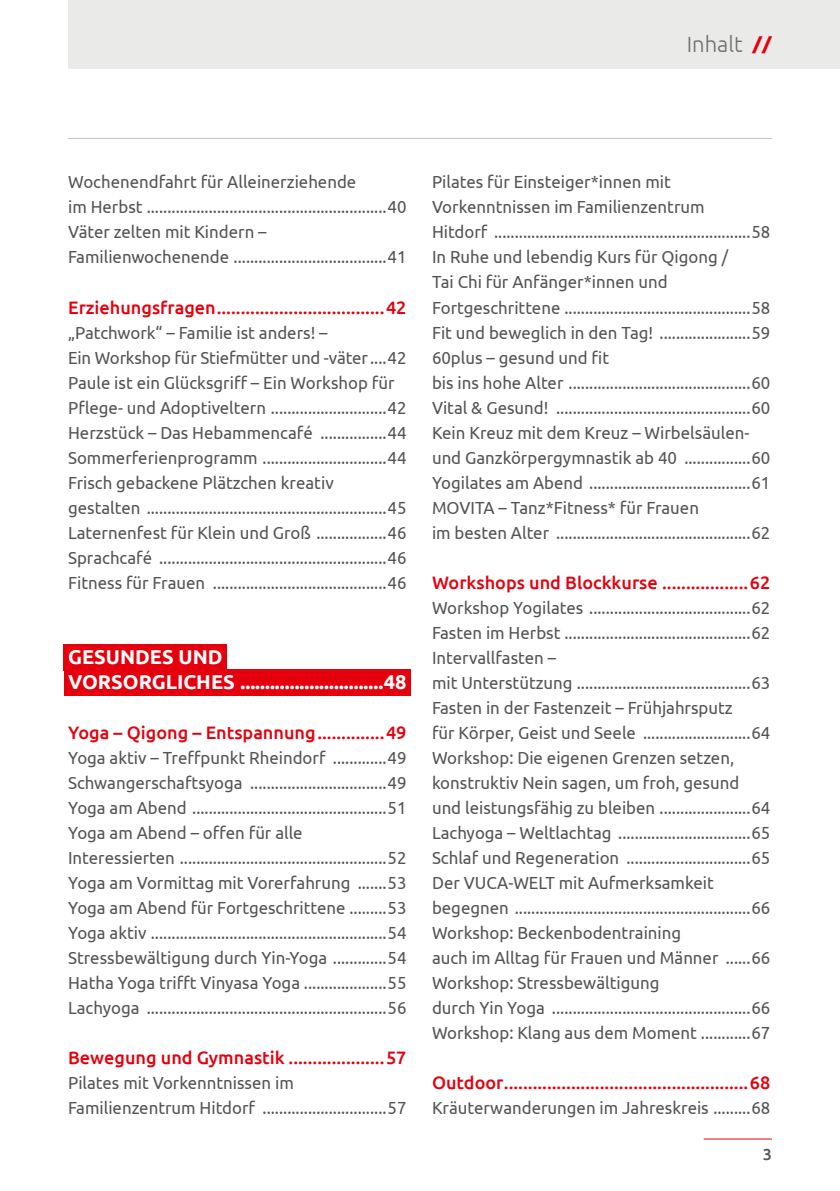
<style>
.page{position:relative;width:840px;height:1191px;background:#fff}
.page>*{position:absolute;margin:0;border:0;box-sizing:border-box;transform-origin:0 0}
.t1{font:300 22px "Ubuntu";color:#6c6c6b}
.t2{font:700 20px/25px "Ubuntu";color:#fff}
.t3{font:500 18px "Ubuntu";color:#e5000e}
.t4{font:17.6px/25px "Ubuntu";color:#545553;scale:.96 1}
.t5{font:500 16px "Ubuntu";color:#545553}
.s1{font-weight:700;font-size:17.6px;color:#e5000e}
</style>
<div class="page">
<div style="left:64px;top:644px;width:163px;height:26px;background:#e5000e"></div>
<div style="left:64px;top:669px;width:346px;height:26px;background:#e5000e"></div>
<hr style="left:68px;top:138px;width:703px;height:1px;background:#c1c1c0">
<hr style="left:703px;top:1138px;width:68px;height:1px;background:#e5000e">
<div style="left:68px;top:0;width:771px;height:68px;background:#eaeae9"></div>
<p class="t1" style="left:686px;top:31px;width:87px">Inhalt <span class="s1">//</span></p>
<p class="t4" style="left:68px;top:169px;width:354px">Wochenendfahrt für Alleinerziehende<br>im Herbst ..........................................................40<br>Väter zelten mit Kindern – Familienwochenende .....................................41</p>
<p class="t3" style="left:68px;top:296px;width:340px">Erziehungsfragen...................................42</p>
<p class="t4" style="left:68px;top:319px;width:354px">„Patchwork“ – Familie ist anders! –<br>Ein Workshop für Stiefmütter und -väter....42<br>Paule ist ein Glücksgriff – Ein Workshop für Pflege- und Adoptiveltern ............................42<br>Herzstück – Das Hebammencafé ................44<br>Sommerferienprogramm ..............................44<br>Frisch gebackene Plätzchen kreativ gestalten ..........................................................45<br>Laternenfest für Klein und Groß .................46<br>Sprachcafé .......................................................46<br>Fitness für Frauen ..........................................46</p>
<p class="t2" style="left:68px;top:643px;width:339px">GESUNDES UND<br>VORSORGLICHES .............................48</p>
<p class="t3" style="left:68px;top:721px;width:340px">Yoga – Qigong – Entspannung..............49</p>
<p class="t4" style="left:68px;top:744px;width:354px">Yoga aktiv – Treffpunkt Rheindorf .............49<br>Schwangerschaftsyoga .................................49<br>Yoga am Abend ...............................................51<br>Yoga am Abend – offen für alle Interessierten ..................................................52<br>Yoga am Vormittag mit Vorerfahrung .......53<br>Yoga am Abend für Fortgeschrittene .........53<br>Yoga aktiv .........................................................54<br>Stressbewältigung durch Yin-Yoga .............54<br>Hatha Yoga trifft Vinyasa Yoga ....................55<br>Lachyoga ..........................................................56</p>
<p class="t3" style="left:68px;top:1046px;width:340px">Bewegung und Gymnastik ....................57</p>
<p class="t4" style="left:68px;top:1069px;width:354px">Pilates mit Vorkenntnissen im<br>Familienzentrum Hitdorf ..............................57</p>
<p class="t4" style="left:432px;top:169px;width:354px">Pilates für Einsteiger*innen mit Vorkenntnissen im Familienzentrum<br>Hitdorf ..............................................................58<br>In Ruhe und lebendig Kurs für Qigong /<br>Tai Chi für Anfänger*innen und Fortgeschrittene .............................................58<br>Fit und beweglich in den Tag! ......................59<br>60plus – gesund und fit<br>bis ins hohe Alter ............................................60<br>Vital &amp; Gesund! ...............................................60<br>Kein Kreuz mit dem Kreuz – Wirbelsäulen&shy;und Ganzkörpergymnastik ab 40 ................60<br>Yogilates am Abend .......................................61<br>MOVITA – Tanz*Fitness* für Frauen<br>im besten Alter ...............................................62</p>
<p class="t3" style="left:432px;top:571px;width:340px">Workshops und Blockkurse ..................62</p>
<p class="t4" style="left:432px;top:594px;width:354px">Workshop Yogilates .......................................62<br>Fasten im Herbst .............................................62<br>Intervallfasten –<br>mit Unterstützung ..........................................63<br>Fasten in der Fastenzeit – Frühjahrsputz<br>für Körper, Geist und Seele ..........................64<br>Workshop: Die eigenen Grenzen setzen, konstruktiv Nein sagen, um froh, gesund und leistungsfähig zu bleiben ......................64<br>Lachyoga – Weltlachtag ................................65<br>Schlaf und Regeneration ..............................65<br>Der VUCA-WELT mit Aufmerksamkeit begegnen .........................................................66<br>Workshop: Beckenbodentraining<br>auch im Alltag für Frauen und Männer ......66<br>Workshop: Stressbewältigung<br>durch Yin Yoga ................................................66<br>Workshop: Klang aus dem Moment ............67</p>
<p class="t3" style="left:432px;top:1071px;width:340px">Outdoor...................................................68</p>
<p class="t4" style="left:432px;top:1094px;width:354px">Kräuterwanderungen im Jahreskreis .........68</p>
<p class="t5" style="left:762px;top:1144px;width:11px">3</p>
</div>
